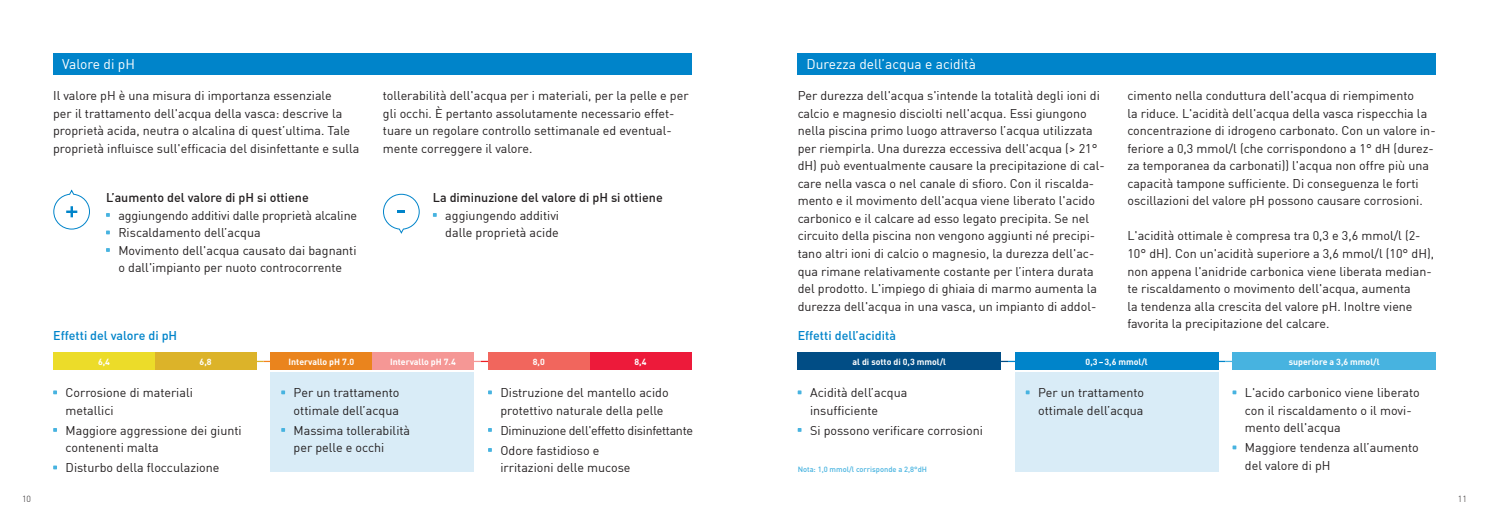
<style>
.page{position:relative;width:1489px;height:525px;background:#fff}
.page>*{position:absolute;margin:0;border:0;box-sizing:border-box;transform-origin:0 0}
.t1{font:13.75px "DIN";color:#fff}
.t2{font:12.5px/17.5px "DIN";color:#231f20}
.t3{font:500 12.5px "DIN";color:#231f20}
.t4{font:12.5px/20px "DIN";letter-spacing:-.025em;color:#231f20}
.t5{font:500 12.5px "DIN";color:#0084ca}
.t6{font:700 8.75px "DIN";color:#fff}
.t7{font:300 8.75px "DIN";color:#231f20}
.t8{font:500 7.5px "DIN";color:#47b3e0}
</style>
<div class="page">
<div style="left:797px;top:53px;width:638px;height:21px;background:#0084ca"></div>
<div style="left:53px;top:53px;width:638px;height:21px;background:#0084ca"></div>
<div style="left:270px;top:372px;width:204px;height:99px;background:#d9ecf7"></div>
<svg style="left:256px;top:360px;width:14px;height:2px"></svg>
<svg style="left:474px;top:360px;width:14px;height:2px"></svg>
<div style="left:488px;top:352px;width:101px;height:18px;background:#f1665d"></div>
<div style="left:589px;top:352px;width:102px;height:18px;background:#ed1a3a"></div>
<svg style="left:488px;top:390px;width:4px;height:4px"></svg>
<svg style="left:488px;top:428px;width:4px;height:3px"></svg>
<svg style="left:488px;top:448px;width:4px;height:3px"></svg>
<div style="left:270px;top:352px;width:102px;height:18px;background:#ea841d"></div>
<div style="left:372px;top:352px;width:102px;height:18px;background:#f59795"></div>
<svg style="left:281px;top:390px;width:4px;height:4px"></svg>
<svg style="left:281px;top:428px;width:4px;height:3px"></svg>
<div style="left:53px;top:352px;width:102px;height:18px;background:#ecdc29"></div>
<div style="left:155px;top:352px;width:101px;height:18px;background:#dcb329"></div>
<svg style="left:53px;top:390px;width:4px;height:4px"></svg>
<svg style="left:53px;top:428px;width:4px;height:3px"></svg>
<svg style="left:53px;top:465px;width:4px;height:4px"></svg>
<svg style="left:433px;top:213px;width:4px;height:4px"></svg>
<svg style="left:383px;top:193px;width:37px;height:40px"></svg>
<svg style="left:106px;top:213px;width:4px;height:4px"></svg>
<svg style="left:106px;top:230px;width:4px;height:4px"></svg>
<svg style="left:106px;top:248px;width:4px;height:4px"></svg>
<svg style="left:53px;top:189px;width:37px;height:40px"></svg>
<div style="left:1015px;top:372px;width:203px;height:99px;background:#d9ecf7"></div>
<svg style="left:1000px;top:360px;width:15px;height:2px"></svg>
<svg style="left:1218px;top:360px;width:14px;height:2px"></svg>
<div style="left:1232px;top:352px;width:203px;height:18px;background:#47b3e0"></div>
<svg style="left:1232px;top:390px;width:4px;height:4px"></svg>
<svg style="left:1232px;top:445px;width:4px;height:4px"></svg>
<div style="left:1015px;top:352px;width:203px;height:18px;background:#0084ca"></div>
<svg style="left:1025px;top:390px;width:4px;height:4px"></svg>
<div style="left:797px;top:352px;width:203px;height:18px;background:#014d85"></div>
<svg style="left:797px;top:390px;width:4px;height:4px"></svg>
<svg style="left:797px;top:428px;width:4px;height:3px"></svg>
<p class="t1" style="left:806px;top:55px;width:171px">Durezza dell’acqua e acidità</p>
<p class="t2" style="left:797px;top:87px;width:308px">Per durezza dell'acqua s'intende la totalità degli ioni di calcio e magnesio disciolti nell'acqua. Essi giungono nella piscina primo luogo attraverso l’acqua utilizzata per riempirla. Una durezza eccessiva dell'acqua (&gt; 21° dH) può eventualmente causare la precipitazione di cal&shy;care nella vasca o nel canale di sfioro. Con il riscalda&shy;mento e il movimento dell'acqua viene liberato l'acido carbonico e il calcare ad esso legato precipita. Se nel circuito della piscina non vengono aggiunti né precipi&shy;tano altri ioni di calcio o magnesio, la durezza dell'ac&shy;qua rimane relativamente costante per l’intera durata del prodotto. L'impiego di ghiaia di marmo aumenta la durezza dell'acqua in una vasca, un impianto di addol-</p>
<p class="t2" style="left:1127px;top:87px;width:310px">cimento nella conduttura dell'acqua di riempimento<br>la riduce. L'acidità dell'acqua della vasca rispecchia la concentrazione di idrogeno carbonato. Con un valore in&shy;feriore a 0,3 mmol/l (che corrispondono a 1° dH (durez&shy;za temporanea da carbonati)) l'acqua non offre più una capacità tampone sufficiente. Di conseguenza le forti oscillazioni del valore pH possono causare corrosioni.</p>
<p class="t1" style="left:62px;top:55px;width:74px">Valore di pH</p>
<p class="t2" style="left:53px;top:87px;width:308px">Il valore pH è una misura di importanza essenziale<br>per il trattamento dell'acqua della vasca: descrive la proprietà acida, neutra o alcalina di quest’ultima. Tale proprietà influisce sull'efficacia del disinfettante e sulla</p>
<p class="t2" style="left:383px;top:87px;width:307px">tollerabilità dell'acqua per i materiali, per la pelle e per gli occhi. È pertanto assolutamente necessario effet&shy;tuare un regolare controllo settimanale ed eventual&shy;mente correggere il valore.</p>
<p class="t3" style="left:106px;top:190px;width:204px">L’aumento del valore di pH si ottiene</p>
<p class="t2" style="left:118px;top:206px;width:240px">aggiungendo additivi dalle proprietà alcaline Riscaldamento dell’acqua<br>Movimento dell'acqua causato dai bagnanti o dall'impianto per nuoto controcorrente</p>
<p class="t3" style="left:433px;top:190px;width:231px">La diminuzione del valore di pH si ottiene</p>
<p class="t2" style="left:445px;top:206px;width:115px">aggiungendo additivi dalle proprietà acide</p>
<p class="t2" style="left:1127px;top:227px;width:308px">L'acidità ottimale è compresa tra 0,3 e 3,6 mmol/l (2- 10° dH). Con un'acidità superiore a 3,6 mmol/l (10° dH), non appena l'anidride carbonica viene liberata median&shy;te riscaldamento o movimento dell'acqua, aumenta<br>la tendenza alla crescita del valore pH. Inoltre viene favorita la precipitazione del calcare.</p>
<p class="t5" style="left:53px;top:327px;width:125px">Effetti del valore di pH</p>
<p class="t5" style="left:797px;top:327px;width:100px">Effetti dell’acidità</p>
<p class="t6" style="left:533px;top:356px;width:13px">8,0</p>
<p class="t6" style="left:634px;top:356px;width:13px">8,4</p>
<p class="t2" style="left:500px;top:383px;width:170px">Distruzione del mantello acido protettivo naturale della pelle</p>
<p class="t4" style="left:500px;top:420px;width:194px">Diminuzione dell'effetto disinfettante<br>Odore fastidioso e</p>
<p class="t2" style="left:500px;top:458px;width:131px">irritazioni delle mucose</p>
<p class="t6" style="left:852px;top:356px;width:95px">al di sotto di 0,3 mmol/l</p>
<p class="t2" style="left:810px;top:383px;width:99px">Acidità dell’acqua insufficiente</p>
<p class="t2" style="left:810px;top:421px;width:174px">Si possono verificare corrosioni</p>
<p class="t6" style="left:1085px;top:356px;width:64px">0,3–3,6 mmol/l</p>
<p class="t2" style="left:1038px;top:383px;width:107px">Per un trattamento ottimale dell’acqua</p>
<p class="t6" style="left:1288px;top:356px;width:92px">superiore a 3,6 mmol/l</p>
<p class="t2" style="left:1244px;top:383px;width:176px">L'acido carbonico viene liberato con il riscaldamento o il movi&shy;mento dell'acqua</p>
<p class="t2" style="left:1244px;top:438px;width:175px">Maggiore tendenza all’aumento del valore di pH</p>
<p class="t6" style="left:98px;top:356px;width:13px">6,4</p>
<p class="t6" style="left:200px;top:356px;width:13px">6,8</p>
<p class="t2" style="left:66px;top:383px;width:129px">Corrosione di materiali metallici</p>
<p class="t2" style="left:66px;top:421px;width:178px">Maggiore aggressione dei giunti contenenti malta</p>
<p class="t2" style="left:66px;top:458px;width:155px">Disturbo della flocculazione</p>
<p class="t6" style="left:288px;top:356px;width:67px">Intervallo pH 7.0</p>
<p class="t6" style="left:390px;top:356px;width:67px">Intervallo pH 7.4</p>
<p class="t2" style="left:294px;top:383px;width:107px">Per un trattamento ottimale dell’acqua</p>
<p class="t2" style="left:294px;top:421px;width:118px">Massima tollerabilità per pelle e occhi</p>
<p class="t8" style="left:797px;top:464px;width:131px">Nota: 1,0 mmol/l corrisponde a 2,8°dH</p>
<p class="t7" style="left:22px;top:493px;width:10px">10</p>
<p class="t7" style="left:1457px;top:493px;width:10px">11</p>
</div>
